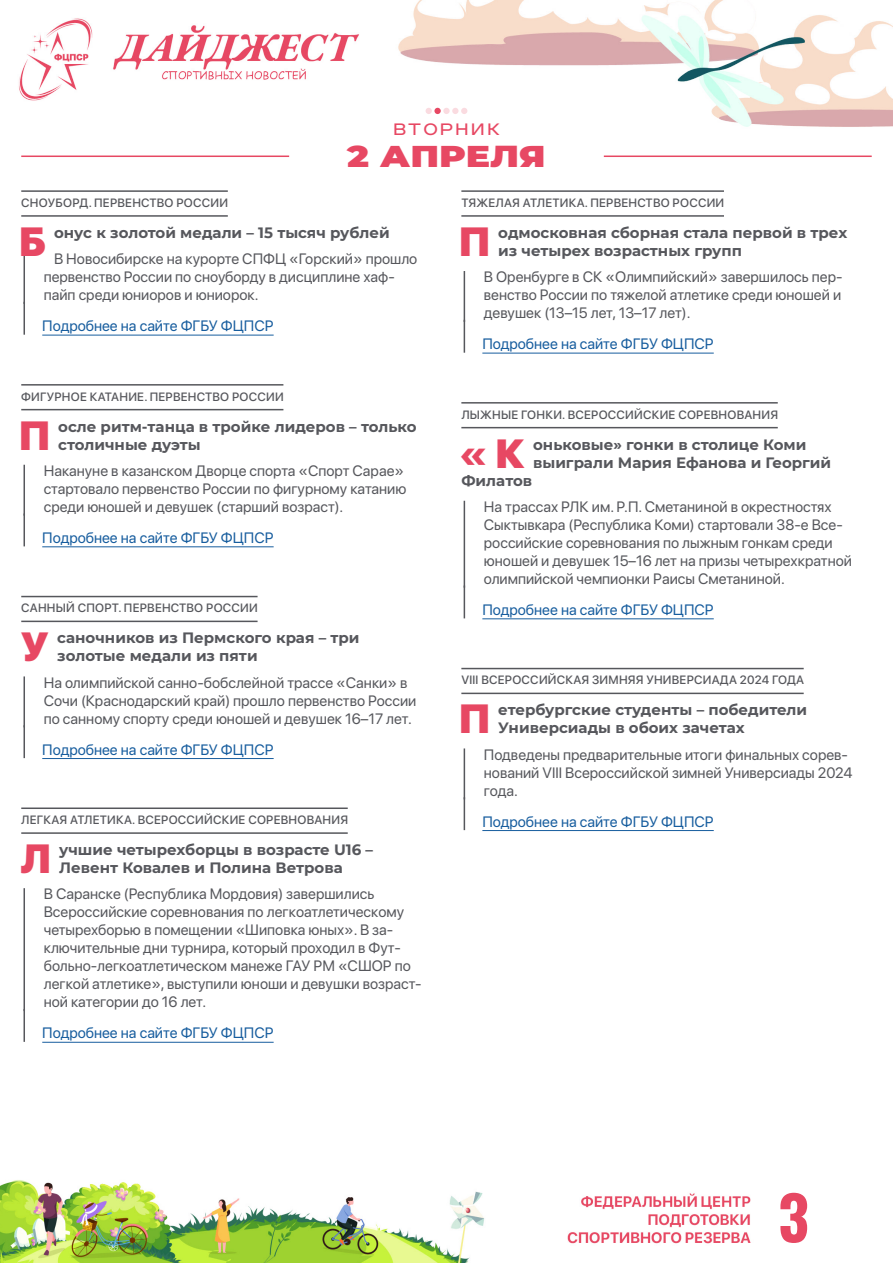
<style>
.page{position:relative;width:893px;height:1263px;background:#fff}
.page>*{position:absolute;margin:0;border:0;box-sizing:border-box;transform-origin:0 0}
.t1{font:700 60px "Oswald";color:#e74863}
.Заголовок_1{font:900 40.5px "SF Pro Display";color:#e74863}
.Заголовок_2{font:900 40.5px "SF Pro Display";color:#e74863}
.t2{font:900 30px "Montserrat";color:#e74863;scale:1.2 1}
.t3{font:500 16.5px "Steppe";letter-spacing:.08em;color:#e74863;scale:1.09 1}
.Текст{font:15px/18px "SF Pro Display";color:#56575c}
.Заголовок_1-2{font:700 15px/18px "Montserrat";color:#56575c}
.Гиперссылка{font:15px "SF Pro Display";color:#175d9e}
.Заголовок_2-2{font:700 15px/18px "Montserrat";color:#56575c}
.Подзаголовок{font:italic 500 12px "SF Pro Display";letter-spacing:.02em;color:#56575c}
</style>
<div class="page">
<img style="left:0;top:0;width:893px;height:1263px">
<hr style="left:21px;top:156px;width:268px;height:1px;background:#e74863">
<hr style="left:604px;top:156px;width:268px;height:1px;background:#e74863">
<svg style="left:426px;top:108px;width:6px;height:6px"></svg>
<div style="left:434px;top:108px;width:7px;height:6px;background:#e74863;border-radius:50%"></div>
<div style="left:443px;top:108px;width:7px;height:6px;background:#fadbe0;border-radius:50%"></div>
<svg style="left:452px;top:108px;width:15px;height:6px"></svg>
<hr style="left:21px;top:215px;width:207px;height:2px;background:#56575c">
<hr style="left:21px;top:190px;width:207px;height:2px;background:#56575c">
<hr style="left:24px;top:253px;width:1px;height:51px;background:#56575c">
<hr style="left:24px;top:302px;width:1px;height:33px;background:#56575c">
<hr style="left:42px;top:335px;width:232px;height:1px;background:#175d9e">
<hr style="left:21px;top:409px;width:262px;height:1px;background:#56575c">
<hr style="left:21px;top:384px;width:262px;height:2px;background:#56575c">
<hr style="left:24px;top:465px;width:1px;height:51px;background:#56575c">
<hr style="left:24px;top:513px;width:1px;height:33px;background:#56575c">
<hr style="left:42px;top:546px;width:232px;height:1px;background:#175d9e">
<hr style="left:21px;top:621px;width:237px;height:1px;background:#56575c">
<hr style="left:21px;top:596px;width:237px;height:1px;background:#56575c">
<hr style="left:24px;top:676px;width:1px;height:51px;background:#56575c">
<hr style="left:24px;top:725px;width:1px;height:33px;background:#56575c">
<hr style="left:42px;top:758px;width:232px;height:1px;background:#175d9e">
<hr style="left:21px;top:832px;width:327px;height:2px;background:#56575c">
<hr style="left:21px;top:807px;width:327px;height:2px;background:#56575c">
<hr style="left:24px;top:888px;width:1px;height:123px;background:#56575c">
<hr style="left:24px;top:1009px;width:1px;height:33px;background:#56575c">
<hr style="left:42px;top:1042px;width:232px;height:1px;background:#175d9e">
<hr style="left:461px;top:215px;width:263px;height:2px;background:#56575c">
<hr style="left:461px;top:190px;width:263px;height:2px;background:#56575c">
<hr style="left:464px;top:271px;width:1px;height:51px;background:#56575c">
<hr style="left:464px;top:320px;width:1px;height:33px;background:#56575c">
<hr style="left:482px;top:353px;width:232px;height:1px;background:#175d9e">
<hr style="left:461px;top:427px;width:317px;height:1px;background:#56575c">
<hr style="left:461px;top:402px;width:317px;height:2px;background:#56575c">
<hr style="left:464px;top:501px;width:1px;height:87px;background:#56575c">
<hr style="left:464px;top:585px;width:1px;height:33px;background:#56575c">
<hr style="left:482px;top:618px;width:232px;height:1px;background:#175d9e">
<hr style="left:461px;top:693px;width:343px;height:1px;background:#56575c">
<hr style="left:461px;top:668px;width:343px;height:1px;background:#56575c">
<hr style="left:464px;top:748px;width:1px;height:51px;background:#56575c">
<hr style="left:464px;top:797px;width:1px;height:33px;background:#56575c">
<hr style="left:482px;top:830px;width:232px;height:1px;background:#175d9e">
<p class="t3" style="left:393px;top:119px;width:100px">ВТОРНИК</p>
<h3 class="t2" style="left:347px;top:134px;width:167px">2 АПРЕЛЯ</h3>
<p class="Подзаголовок" style="left:21px;top:194px;width:208px">СНОУБОРД. ПЕРВЕНСТВО РОССИИ</p>
<p class="Заголовок_1" style="left:19px;top:212px;width:28px">Б</p>
<p class="Заголовок_1-2" style="left:54px;top:223px;width:337px">онус к золотой медали – 15 тысяч рублей</p>
<p class="Текст" style="left:44px;top:249px;width:375px;text-indent:10px">В Новосибирске на курорте СПФЦ «Горский» прошло первенство России по сноуборду в дисциплине хаф&shy;пайп среди юниоров и юниорок.</p>
<p class="Гиперссылка" style="left:42px;top:315px;width:233px">Подробнее на сайте ФГБУ ФЦПСР</p>
<p class="Подзаголовок" style="left:21px;top:388px;width:264px">ФИГУРНОЕ КАТАНИЕ. ПЕРВЕНСТВО РОССИИ</p>
<p class="Заголовок_1" style="left:19px;top:405px;width:33px">П</p>
<p class="Заголовок_1-2" style="left:58px;top:416px;width:360px">осле ритм-танца в тройке лидеров – только столичные дуэты</p>
<p class="Текст" style="left:44px;top:461px;width:364px">Накануне в казанском Дворце спорта «Спорт Сарае» стартовало первенство России по фигурному катанию среди юношей и девушек (старший возраст).</p>
<p class="Гиперссылка" style="left:42px;top:527px;width:233px">Подробнее на сайте ФГБУ ФЦПСР</p>
<p class="Подзаголовок" style="left:21px;top:600px;width:238px">САННЫЙ СПОРТ. ПЕРВЕНСТВО РОССИИ</p>
<p class="Заголовок_1" style="left:20px;top:617px;width:30px">У</p>
<p class="Заголовок_1-2" style="left:57px;top:628px;width:304px">саночников из Пермского края – три золотые медали из пяти</p>
<p class="Текст" style="left:44px;top:672px;width:374px">На олимпийской санно-бобслейной трассе «Санки» в<br>Сочи (Краснодарский край) прошло первенство России по санному спорту среди юношей и девушек 16–17 лет.</p>
<p class="Гиперссылка" style="left:42px;top:738px;width:233px">Подробнее на сайте ФГБУ ФЦПСР</p>
<p class="Подзаголовок" style="left:21px;top:811px;width:328px">ЛЕГКАЯ АТЛЕТИКА. ВСЕРОССИЙСКИЕ СОРЕВНОВАНИЯ</p>
<p class="Заголовок_1" style="left:20px;top:829px;width:32px">Л</p>
<p class="Заголовок_1-2" style="left:59px;top:840px;width:315px">учшие четырехборцы в возрасте U16 –<br>Левент Ковалев и Полина Ветрова</p>
<p class="Текст" style="left:44px;top:884px;width:379px">В Саранске (Республика Мордовия) завершились Всероссийские соревнования по легкоатлетическому четырехборью в помещении «Шиповка юных». В за&shy;ключительные дни турнира, который проходил в Фут&shy;больно-легкоатлетическом манеже ГАУ РМ «СШОР по легкой атлетике», выступили юноши и девушки возраст&shy;ной категории до 16 лет.</p>
<p class="Гиперссылка" style="left:42px;top:1022px;width:233px">Подробнее на сайте ФГБУ ФЦПСР</p>
<p class="Подзаголовок" style="left:461px;top:194px;width:264px">ТЯЖЕЛАЯ АТЛЕТИКА. ПЕРВЕНСТВО РОССИИ</p>
<p class="Заголовок_1" style="left:459px;top:212px;width:33px">П</p>
<p class="Заголовок_1-2" style="left:498px;top:223px;width:350px">одмосковная сборная стала первой в трех из четырех возрастных групп</p>
<p class="Текст" style="left:484px;top:267px;width:360px;text-align:justify">В Оренбурге в СК «Олимпийский» завершилось пер&shy;венство России по тяжелой атлетике среди юношей и девушек (13–15 лет, 13–17 лет).</p>
<p class="Гиперссылка" style="left:482px;top:333px;width:233px">Подробнее на сайте ФГБУ ФЦПСР</p>
<p class="Подзаголовок" style="left:461px;top:406px;width:318px">ЛЫЖНЫЕ ГОНКИ. ВСЕРОССИЙСКИЕ СОРЕВНОВАНИЯ</p>
<p class="Заголовок_2" style="left:460px;top:423px;width:67px">«К</p>
<p class="Заголовок_2-2" style="left:533px;top:434px;width:300px">оньковые» гонки в столице Коми выиграли Мария Ефанова и Георгий</p>
<p class="Заголовок_2-2" style="left:461px;top:470px;width:72px">Филатов</p>
<p class="Текст" style="left:484px;top:497px;width:370px">На трассах РЛК им. Р.П. Сметаниной в окрестностях Сыктывкара (Республика Коми) стартовали 38-е Все&shy;российские соревнования по лыжным гонкам среди юношей и девушек 15–16 лет на призы четырехкратной олимпийской чемпионки Раисы Сметаниной.</p>
<p class="Гиперссылка" style="left:482px;top:599px;width:233px">Подробнее на сайте ФГБУ ФЦПСР</p>
<p class="Подзаголовок" style="left:461px;top:672px;width:344px">VIII ВСЕРОССИЙСКАЯ ЗИМНЯЯ УНИВЕРСИАДА 2024 ГОДА</p>
<p class="Заголовок_1" style="left:459px;top:689px;width:33px">П</p>
<p class="Заголовок_1-2" style="left:498px;top:700px;width:310px">етербургские студенты – победители<br>Универсиады в обоих зачетах</p>
<p class="Текст" style="left:484px;top:744px;width:370px">Подведены предварительные итоги финальных сорев&shy;нований VIII Всероссийской зимней Универсиады 2024 года.</p>
<p class="Гиперссылка" style="left:482px;top:810px;width:233px">Подробнее на сайте ФГБУ ФЦПСР</p>
<h1 class="t1" style="left:778px;top:1186px;width:32px">3</h1>
</div>
